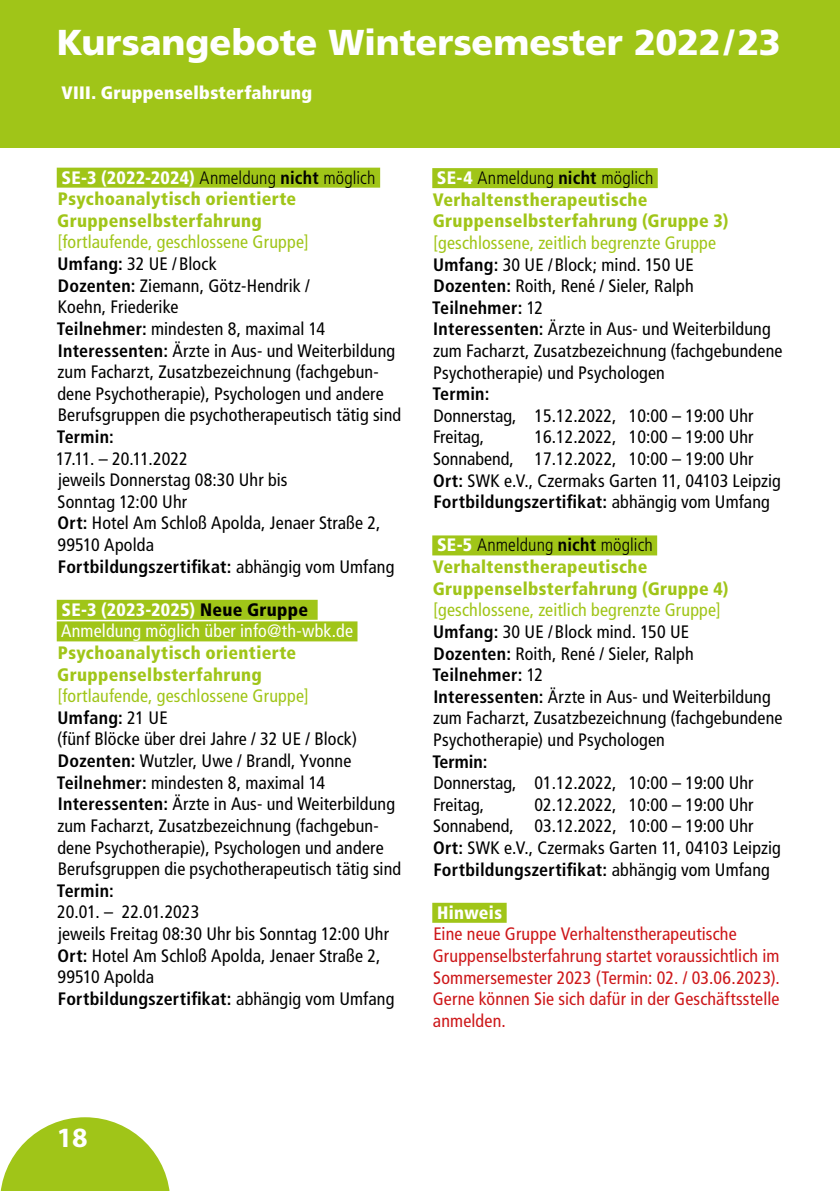
<style>
.page{position:relative;width:840px;height:1191px;background:#fff}
.page>*{position:absolute;margin:0;border:0;box-sizing:border-box;transform-origin:0 0}
.t1{font:900 36px "Frutiger LT Std";letter-spacing:-.005em;color:#fff}
.t2{font:700 28px "Myriad Pro";color:#fff}
.t3{font:condensed 18px/21.6px "Frutiger LT Std";letter-spacing:.005em;color:#000}
.t4{font:900 condensed 18px/21.6px "Frutiger LT Std";letter-spacing:.02em;color:#a0c518}
.t5{font:condensed 18px/21.6px "Frutiger LT Std";letter-spacing:.01em;color:#cd1719}
.t6{font:condensed 18px/21.6px "Frutiger LT Std";letter-spacing:.01em;color:#fff}
.t7{font:700 condensed 18px "Frutiger LT Std";letter-spacing:.01em;color:#000}
.t8{font:900 condensed 18px "Frutiger LT Std";letter-spacing:.02em;color:#fff}
.t9{font:900 condensed 18px "Frutiger LT Std";letter-spacing:.02em;color:#fff}
.s1{color:#fff}
.s2{font-weight:300;color:#000}
.s3{font-weight:700;color:#000}
.s4{color:#a0c518}
.s5{font-weight:700}
.s6{font-weight:900}
.s7{font-weight:900;color:#000}
</style>
<div class="page">
<div style="left:0;top:0;width:839px;height:147px;background:#a0c518"></div>
<svg style="left:0;top:1117px;width:170px;height:74px"></svg>
<div style="left:57px;top:168px;width:323px;height:20px;background:#a0c518"></div>
<div style="left:57px;top:600px;width:260px;height:20px;background:#a0c518"></div>
<div style="left:57px;top:621px;width:300px;height:20px;background:#a0c518"></div>
<div style="left:432px;top:168px;width:225px;height:20px;background:#a0c518"></div>
<div style="left:432px;top:535px;width:224px;height:20px;background:#a0c518"></div>
<div style="left:432px;top:902px;width:74px;height:20px;background:#a0c518"></div>
<h1 class="t1" style="left:57px;top:21px;width:725px">Kursangebote Wintersemester 2022/23</h1>
<p class="t8" style="left:61px;top:81px;width:252px">VIII. Gruppenselbsterfahrung</p>
<p class="t4" style="left:57px;top:166px;width:319px"><span class="s1">SE-3 (2022-2024)</span> <span class="s2">Anmeldung</span> <span class="s3">nicht</span> <span class="s2">möglich<br></span>Psychoanalytisch orientierte<br>Gruppenselbsterfahrung</p>
<p class="t3" style="left:57px;top:231px;width:346px"><span class="s4">[fortlaufende, geschlossene Gruppe]<br></span><span class="s5">Umfang:</span> 32 UE / Block<br><span class="s5">Dozenten:</span> Ziemann, Götz-Hendrik /<br>Koehn, Friederike<br><span class="s5">Teilnehmer:</span> mindesten 8, maximal 14<br><span class="s5">Interessenten:</span> Ärzte in Aus- und Weiterbildung zum Facharzt, Zusatzbezeichnung (fachgebun&shy;dene Psychotherapie), Psychologen und andere Berufsgruppen die psychotherapeutisch tätig sind</p>
<p class="t7" style="left:57px;top:426px;width:59px">Termin:</p>
<p class="t3" style="left:56px;top:447px;width:339px">17.11. – 20.11.2022<br>jeweils Donnerstag 08:30 Uhr bis<br>Sonntag 12:00 Uhr<br><span class="s5">Ort:</span> Hotel Am Schloß Apolda, Jenaer Straße 2,<br>99510 Apolda<br><span class="s5">Fortbildungszertifikat:</span> abhängig vom Umfang</p>
<p class="t6" style="left:61px;top:599px;width:293px"><span class="s6">SE-3 (2023-2025)</span> <span class="s7">Neue Gruppe<br></span>Anmeldung möglich über info@th-wbk.de</p>
<p class="t4" style="left:57px;top:642px;width:240px">Psychoanalytisch orientierte<br>Gruppenselbsterfahrung</p>
<p class="t3" style="left:57px;top:685px;width:346px"><span class="s4">[fortlaufende, geschlossene Gruppe]<br></span><span class="s5">Umfang:</span> 21 UE<br>(fünf Blöcke über drei Jahre / 32 UE / Block)<br><span class="s5">Dozenten:</span> Wutzler, Uwe / Brandl, Yvonne <span class="s5">Teilnehmer:</span> mindesten 8, maximal 14<br><span class="s5">Interessenten:</span> Ärzte in Aus- und Weiterbildung zum Facharzt, Zusatzbezeichnung (fachgebun&shy;dene Psychotherapie), Psychologen und andere Berufsgruppen die psychotherapeutisch tätig sind</p>
<p class="t7" style="left:57px;top:879px;width:59px">Termin:</p>
<p class="t3" style="left:57px;top:901px;width:338px">20.01. – 22.01.2023<br>jeweils Freitag 08:30 Uhr bis Sonntag 12:00 Uhr <span class="s5">Ort:</span> Hotel Am Schloß Apolda, Jenaer Straße 2, 99510 Apolda<br><span class="s5">Fortbildungszertifikat:</span> abhängig vom Umfang</p>
<p class="t4" style="left:432px;top:167px;width:297px"><span class="s1">SE-4</span> <span class="s2">Anmeldung</span> <span class="s3">nicht</span> <span class="s2">möglich<br></span>Verhaltenstherapeutische<br>Gruppenselbsterfahrung (Gruppe 3)</p>
<p class="t3" style="left:432px;top:232px;width:351px"><span class="s4">[geschlossene, zeitlich begrenzte Gruppe </span><span class="s5">Umfang:</span> 30 UE / Block; mind. 150 UE<br><span class="s5">Dozenten:</span> Roith, René / Sieler, Ralph <span class="s5">Teilnehmer:</span> 12<br><span class="s5">Interessenten:</span> Ärzte in Aus- und Weiterbildung zum Facharzt, Zusatzbezeichnung (fachgebundene Psychotherapie) und Psychologen</p>
<p class="t7" style="left:432px;top:383px;width:59px">Termin:</p>
<p class="t3" style="left:433px;top:405px;width:321px">Donnerstag, 15.12.2022, 10:00 – 19:00 Uhr<br>Freitag,</p>
<p class="t3" style="left:433px;top:426px;width:349px;text-indent:101px">16.12.2022, 10:00 – 19:00 Uhr Sonnabend, 17.12.2022, 10:00 – 19:00 Uhr <span class="s5">Ort:</span> SWK e.V., Czermaks Garten 11, 04103 Leipzig <span class="s5">Fortbildungszertifikat:</span> abhängig vom Umfang</p>
<p class="t4" style="left:432px;top:534px;width:297px"><span class="s1">SE-5</span> <span class="s2">Anmeldung</span> <span class="s3">nicht</span> <span class="s2">möglich<br></span>Verhaltenstherapeutische<br>Gruppenselbsterfahrung (Gruppe 4)</p>
<p class="t3" style="left:432px;top:599px;width:351px"><span class="s4">[geschlossene, zeitlich begrenzte Gruppe] </span><span class="s5">Umfang:</span> 30 UE / Block mind. 150 UE<br><span class="s5">Dozenten:</span> Roith, René / Sieler, Ralph <span class="s5">Teilnehmer:</span> 12<br><span class="s5">Interessenten:</span> Ärzte in Aus- und Weiterbildung zum Facharzt, Zusatzbezeichnung (fachgebundene Psychotherapie) und Psychologen</p>
<p class="t7" style="left:432px;top:750px;width:57px">Termin:</p>
<p class="t3" style="left:433px;top:772px;width:321px">Donnerstag, 01.12.2022, 10:00 – 19:00 Uhr<br>Freitag,</p>
<p class="t3" style="left:433px;top:794px;width:349px;text-indent:101px">02.12.2022, 10:00 – 19:00 Uhr Sonnabend, 03.12.2022, 10:00 – 19:00 Uhr <span class="s5">Ort:</span> SWK e.V., Czermaks Garten 11, 04103 Leipzig <span class="s5">Fortbildungszertifikat:</span> abhängig vom Umfang</p>
<p class="t9" style="left:437px;top:901px;width:66px">Hinweis</p>
<p class="t5" style="left:432px;top:923px;width:348px">Eine neue Gruppe Verhaltenstherapeutische Gruppenselbsterfahrung startet voraussichtlich im Sommersemester 2023 (Termin: 02. / 03.06.2023).<br>Gerne können Sie sich dafür in der Geschäftsstelle anmelden.</p>
<h2 class="t2" style="left:57px;top:1119px;width:33px">18</h2>
</div>
